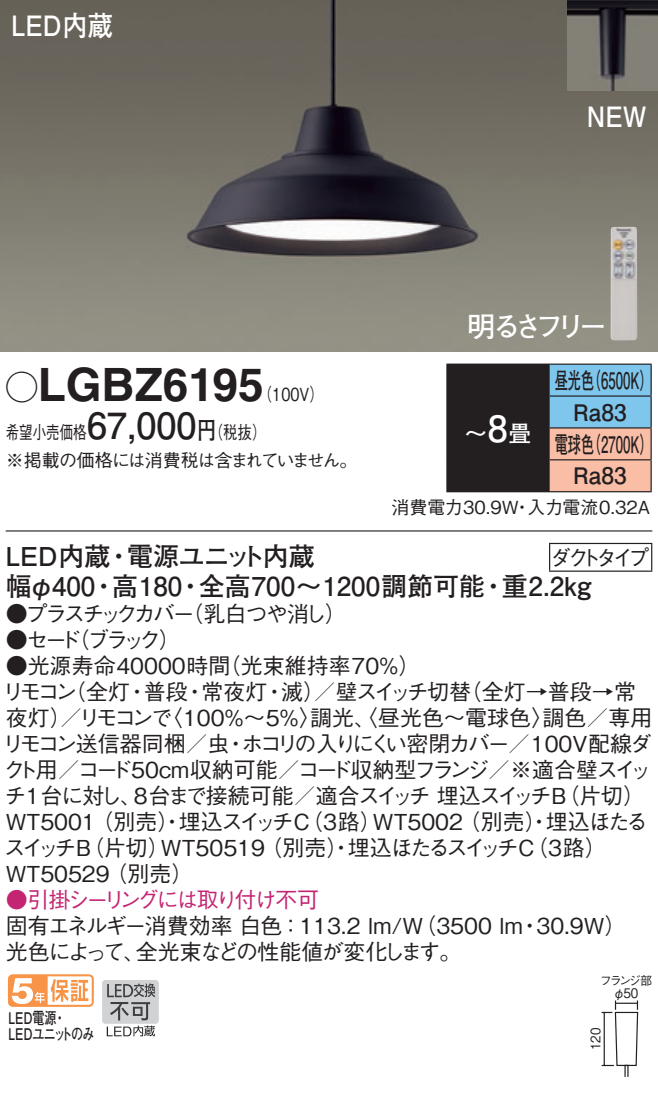
<style>
.page{position:relative;width:658px;height:1099px;background:#fff}
.page>*{position:absolute;margin:0;border:0;box-sizing:border-box;transform-origin:0 0}
.t1{font:700 46px "Helvetica LT Std";color:#231f20}
.t2{font:700 36px "Futo Go B101 Pro";color:#231f20}
.t3{font:700 28px "Futo Go B101 Pro";color:#fff;scale:.9 1}
.t4{font:700 28px "Futo Go B101 Pro";color:#fff}
.t5{font:700 26px "Futo Go B101 Pro";color:#231f20}
.t6{font:700 26px "Futo Go B101 Pro";letter-spacing:-.05em;color:#231f20}
.t7{font:700 22.8px/32px "Futo Go B101 Pro";color:#231f20;scale:.58 1}
.t8{font:700 22.8px "Futo Go B101 Pro";color:#231f20}
.t9{font:700 22.8px "Futo Go B101 Pro";color:#fff}
.t10{font:500 22px/26px "Gothic BBB Pro";letter-spacing:-.015em;color:#231f20}
.t11{font:500 22px "Gothic BBB Pro";letter-spacing:-.075em;color:#231f20}
.t12{font:500 22px "Gothic BBB Pro";letter-spacing:-.1em;color:#231f20}
.t13{font:500 22px "Gothic BBB Pro";letter-spacing:-.08em;color:#231f20}
.t14{font:500 22px "Gothic BBB Pro";letter-spacing:-.13em;color:#231f20}
.t15{font:500 22px/26px "Gothic BBB Pro";letter-spacing:-.17em;color:#231f20}
.t16{font:500 22px "Gothic BBB Pro";letter-spacing:-.125em;color:#c42573}
.t17{font:500 22px "Gothic BBB Pro";letter-spacing:-.175em;color:#231f20}
.t18{font:500 22px "Gothic BBB Pro";letter-spacing:-.015em;color:#231f20;scale:.94 1}
.t19{font:500 18px/28px "Gothic BBB Pro";letter-spacing:-.04em;color:#231f20;scale:.75 1}
.t20{font:500 18px "Gothic BBB Pro";color:#231f20}
.t21{font:500 18px "Gothic BBB Pro";color:#231f20;scale:.8 1}
.t22{font:700 16px/16px "Futo Go B101 Pro";letter-spacing:-.005em;color:#231f20;scale:.75 1}
.t23{font:500 13.2px "Gothic BBB Pro";color:#231f20;scale:.9 1}
.t24{font:500 12px "Gothic BBB Pro";letter-spacing:-.185em;color:#231f20}
.s1{font-family:"Ford Classification 1";font-weight:400;font-size:32px}
.s2{font-family:"Futo Go B101 Pro";font-weight:700;font-size:24px}
.s3{font-size:36px}
</style>
<div class="page">
<svg style="left:601px;top:1000px;width:37px;height:77px"></svg>
<img style="left:0;top:0;width:658px;height:351px">
<img style="left:567px;top:0;width:91px;height:91px">
<svg style="left:8px;top:974px;width:86px;height:32px"></svg>
<div style="left:102px;top:979px;width:57px;height:44px;background:#d1d2d4;border-radius:3px"></div>
<svg style="left:107px;top:983px;width:48px;height:53px"></svg>
<hr style="left:6px;top:530px;width:646px;height:1px;background:#231f20">
<div style="left:447px;top:364px;width:102px;height:127px;background:#231f20"></div>
<svg style="left:549px;top:365px;width:101px;height:126px"></svg>
<hr style="left:549px;top:363px;width:102px;height:2px;background:#231f20">
<hr style="left:650px;top:365px;width:1px;height:30px;background:#231f20">
<hr style="left:446px;top:491px;width:103px;height:1px;background:#231f20">
<hr style="left:549px;top:395px;width:102px;height:2px;background:#231f20">
<hr style="left:650px;top:396px;width:1px;height:31px;background:#231f20">
<hr style="left:549px;top:427px;width:102px;height:1px;background:#231f20">
<hr style="left:650px;top:428px;width:1px;height:31px;background:#231f20">
<hr style="left:549px;top:459px;width:102px;height:1px;background:#231f20">
<hr style="left:650px;top:460px;width:1px;height:31px;background:#231f20">
<hr style="left:549px;top:491px;width:102px;height:1px;background:#231f20">
<hr style="left:446px;top:363px;width:103px;height:2px;background:#231f20">
<hr style="left:446px;top:365px;width:1px;height:31px;background:#231f20">
<hr style="left:446px;top:396px;width:1px;height:32px;background:#231f20">
<hr style="left:446px;top:428px;width:1px;height:32px;background:#231f20">
<hr style="left:446px;top:460px;width:1px;height:31px;background:#231f20">
<svg style="left:549px;top:544px;width:1px;height:26px"></svg>
<hr style="left:549px;top:543px;width:103px;height:1px;background:#231f20">
<svg style="left:651px;top:544px;width:1px;height:26px"></svg>
<hr style="left:549px;top:570px;width:103px;height:2px;background:#231f20">
<img style="left:610px;top:227px;width:27px;height:113px">
<p class="t3" style="left:11px;top:3px;width:114px">LED内蔵</p>
<p class="t3" style="left:586px;top:94px;width:68px">NEW</p>
<h1 class="t1" style="left:6px;top:357px;width:259px"><span class="s1">A</span>LGBZ6195</h1>
<p class="t21" style="left:197px;top:417px;width:88px">（<span class="s2">円</span>税抜(</p>
<p class="t21" style="left:258px;top:380px;width:84px">（100 (V</p>
<h2 class="t2" style="left:87px;top:396px;width:111px">67,000</h2>
<p class="t19" style="left:6px;top:416px;width:471px">希望小売価格<br>※掲載の価格には消費税は含まれていません。</p>
<p class="t5" style="left:6px;top:535px;width:106px">LED内蔵</p>
<p class="t6" style="left:127px;top:535px;width:189px">電源ユニット内蔵</p>
<p class="t5" style="left:106px;top:535px;width:27px">・</p>
<p class="t4" style="left:467px;top:304px;width:141px">明るさフリー</p>
<p class="t9" style="left:464px;top:415px;width:68px">～ 畳<span class="s3">8</span></p>
<p class="t7" style="left:587px;top:361px;width:115px">（6500 (K</p>
<p class="t7" style="left:554px;top:361px;width:70px">昼光色</p>
<p class="t8" style="left:573px;top:394px;width:55px">Ra83</p>
<p class="t7" style="left:587px;top:425px;width:115px">（2700 (K</p>
<p class="t7" style="left:573px;top:425px;width:94px;text-indent:-19px">電球色<br>Ra83</p>
<p class="t20" style="left:391px;top:492px;width:129px">消費電力30.9W</p>
<p class="t20" style="left:527px;top:492px;width:124px">入力電流0.32A</p>
<p class="t20" style="left:513px;top:492px;width:19px">・</p>
<p class="t18" style="left:550px;top:539px;width:106px">ダクトタイプ</p>
<p class="t5" style="left:199px;top:565px;width:287px">全高700～1200調節可能</p>
<p class="t5" style="left:501px;top:565px;width:91px">重2.2kg</p>
<p class="t5" style="left:6px;top:565px;width:91px">幅φ400</p>
<p class="t5" style="left:112px;top:565px;width:72px">高180</p>
<p class="t5" style="left:91px;top:565px;width:27px">・</p>
<p class="t5" style="left:178px;top:565px;width:27px">・</p>
<p class="t5" style="left:480px;top:565px;width:27px">・</p>
<p class="t10" style="left:182px;top:598px;width:166px">（乳白つや消し(</p>
<p class="t15" style="left:68px;top:598px;width:128px;text-indent:-62px">●プラスチックカバー（ブラック(</p>
<p class="t10" style="left:6px;top:624px;width:77px">●セード</p>
<p class="t10" style="left:219px;top:650px;width:203px">（光束維持率70％(</p>
<p class="t10" style="left:6px;top:650px;width:226px">●光源寿命40000時間</p>
<p class="t10" style="left:64px;top:676px;width:67px">（全灯</p>
<p class="t14" style="left:281px;top:674px;width:192px">滅／）壁スイッチ切替</p>
<p class="t10" style="left:460px;top:676px;width:177px">（全灯→普段→常</p>
<p class="t10" style="left:144px;top:676px;width:45px">普段</p>
<p class="t10" style="left:201px;top:676px;width:67px">常夜灯</p>
<p class="t10" style="left:2px;top:676px;width:76px">リモコン</p>
<p class="t10" style="left:126px;top:676px;width:24px">・</p>
<p class="t10" style="left:184px;top:676px;width:23px">・</p>
<p class="t10" style="left:263px;top:676px;width:23px">・</p>
<p class="t10" style="left:160px;top:702px;width:395px">〈100％～5％調光、〈昼光色～電球色〉</p>
<p class="t10" style="left:300px;top:702px;width:23px">〉</p>
<p class="t10" style="left:6px;top:702px;width:78px">夜灯／）</p>
<p class="t10" style="left:542px;top:702px;width:111px">調色／専用</p>
<p class="t10" style="left:79px;top:702px;width:96px">リモコンで</p>
<p class="t10" style="left:2px;top:728px;width:229px">リモコン送信器同梱／虫</p>
<p class="t11" style="left:3px;top:752px;width:650px">クト用／コード50cm収納可能／コード収納型フランジ／※適合壁スイッ</p>
<p class="t10" style="left:557px;top:780px;width:89px">（片切(</p>
<p class="t12" style="left:241px;top:726px;width:412px">ホコリの入りにくい密閉カバー／100V配線ダ</p>
<p class="t10" style="left:225px;top:728px;width:23px">・</p>
<p class="t10" style="left:4px;top:780px;width:139px">チ1台に対し、</p>
<p class="t13" style="left:134px;top:778px;width:434px">8台まで接続可能／適合スイッチ埋込スイッチB</p>
<p class="t10" style="left:6px;top:806px;width:92px">WT5001</p>
<p class="t10" style="left:91px;top:806px;width:93px">（別売）・</p>
<p class="t14" style="left:179px;top:804px;width:133px">埋込スイッチC</p>
<p class="t10" style="left:301px;top:806px;width:82px">（3路）</p>
<p class="t10" style="left:373px;top:806px;width:92px">WT5002</p>
<p class="t10" style="left:458px;top:806px;width:93px">（別売）・</p>
<p class="t10" style="left:546px;top:806px;width:104px">埋込ほたる</p>
<p class="t10" style="left:4px;top:832px;width:89px">スイッチ B</p>
<p class="t10" style="left:82px;top:832px;width:89px">（片切）</p>
<p class="t10" style="left:161px;top:832px;width:105px">WT50519</p>
<p class="t10" style="left:260px;top:832px;width:93px">（別売）・</p>
<p class="t17" style="left:348px;top:830px;width:188px">埋込ほたるスイッチ C</p>
<p class="t10" style="left:526px;top:832px;width:82px">（3路(</p>
<p class="t10" style="left:105px;top:858px;width:89px">（別売(</p>
<p class="t10" style="left:6px;top:858px;width:105px">WT50529</p>
<p class="t16" style="left:6px;top:882px;width:315px">●引掛シーリングには取り付け不可</p>
<p class="t10" style="left:136px;top:910px;width:388px;text-indent:-130px">固有エネルギー消費効率白色：113.2 lm （W/ 3500 lm全光束などの性能値が変化します。</p>
<p class="t10" style="left:536px;top:910px;width:92px">30.9W(</p>
<p class="t10" style="left:518px;top:910px;width:23px">・</p>
<p class="t10" style="left:6px;top:936px;width:141px">光色によって、</p>
<p class="t24" style="left:600px;top:970px;width:54px">フランジ部</p>
<p class="t22" style="left:8px;top:1007px;width:116px">LED電源<br>LEDユニットのみ</p>
<p class="t22" style="left:54px;top:1007px;width:18px">・</p>
<p class="t23" style="left:585px;top:1049px;width:26px;rotate:-90deg">120</p>
<p class="t23" style="left:613px;top:982px;width:29px">φ50</p>
</div>
